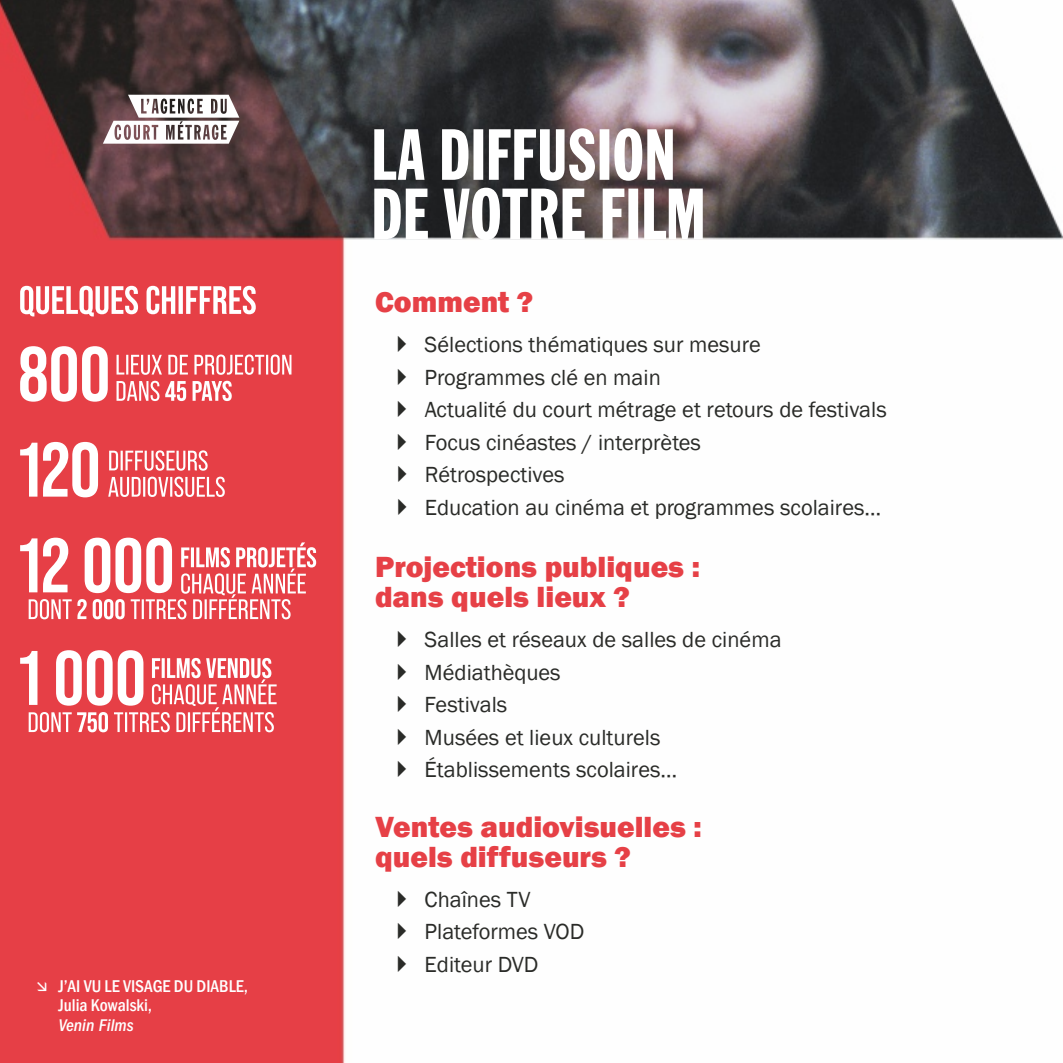
<style>
.page{position:relative;width:1063px;height:1063px;background:#fff}
.page>*{position:absolute;margin:0;border:0;box-sizing:border-box;transform-origin:0 0}
.t1{font:800 30px/30px "Franklin Gothic";color:#e64046}
.t2{font:22.5px/32.5px "Franklin Gothic";color:#2a2b28}
.t3{font:500 condensed 17.5px/19.8px "Franklin Gothic";color:#fff}
.t4{font:italic 500 condensed 17.5px "Franklin Gothic";color:#fff}
</style>
<div class="page">
<img style="left:0;top:0;width:1063px;height:1063px">
<svg style="left:374px;top:128px;width:329px;height:112px"></svg>
<svg style="left:103px;top:95px;width:136px;height:49px"></svg>
<svg style="left:20px;top:286px;width:236px;height:30px"></svg>
<svg style="left:20px;top:346px;width:88px;height:56px"></svg>
<svg style="left:117px;top:355px;width:174px;height:46px"></svg>
<svg style="left:20px;top:442px;width:78px;height:55px"></svg>
<svg style="left:108px;top:450px;width:117px;height:47px"></svg>
<svg style="left:20px;top:538px;width:296px;height:81px"></svg>
<svg style="left:20px;top:650px;width:257px;height:82px"></svg>
<svg style="left:37px;top:981px;width:10px;height:10px"></svg>
<svg style="left:398px;top:336px;width:8px;height:16px"></svg>
<svg style="left:398px;top:368px;width:8px;height:17px"></svg>
<svg style="left:398px;top:401px;width:8px;height:16px"></svg>
<svg style="left:398px;top:433px;width:8px;height:17px"></svg>
<svg style="left:398px;top:466px;width:8px;height:16px"></svg>
<svg style="left:398px;top:498px;width:8px;height:17px"></svg>
<svg style="left:398px;top:631px;width:8px;height:16px"></svg>
<svg style="left:398px;top:663px;width:8px;height:17px"></svg>
<svg style="left:398px;top:696px;width:8px;height:16px"></svg>
<svg style="left:398px;top:728px;width:8px;height:17px"></svg>
<svg style="left:398px;top:761px;width:8px;height:16px"></svg>
<svg style="left:398px;top:890px;width:8px;height:17px"></svg>
<svg style="left:398px;top:923px;width:8px;height:16px"></svg>
<svg style="left:398px;top:955px;width:8px;height:17px"></svg>
<p class="t3" style="left:58px;top:976px;width:191px">J’AI VU LE VISAGE DU DIABLE,<br>Julia Kowalski,</p>
<p class="t4" style="left:58px;top:1015px;width:77px">Venin Films</p>
<h1 class="t1" style="left:375px;top:287px;width:160px">Comment ?</h1>
<p class="t2" style="left:425px;top:329px;width:464px">Sélections thématiques sur mesure Programmes clé en main<br>Actualité du court métrage et retours de festivals Focus cinéastes / interprètes<br>Rétrospectives<br>Education au cinéma et programmes scolaires…</p>
<h1 class="t1" style="left:375px;top:552px;width:326px">Projections publiques : dans quels lieux ?</h1>
<p class="t2" style="left:425px;top:624px;width:358px">Salles et réseaux de salles de cinéma<br>Médiathèques<br>Festivals<br>Musées et lieux culturels<br>Établissements scolaires…</p>
<h1 class="t1" style="left:375px;top:812px;width:328px">Ventes audiovisuelles : quels diffuseurs ?</h1>
<p class="t2" style="left:425px;top:884px;width:161px">Chaînes TV<br>Plateformes VOD<br>Editeur DVD</p>
</div>
